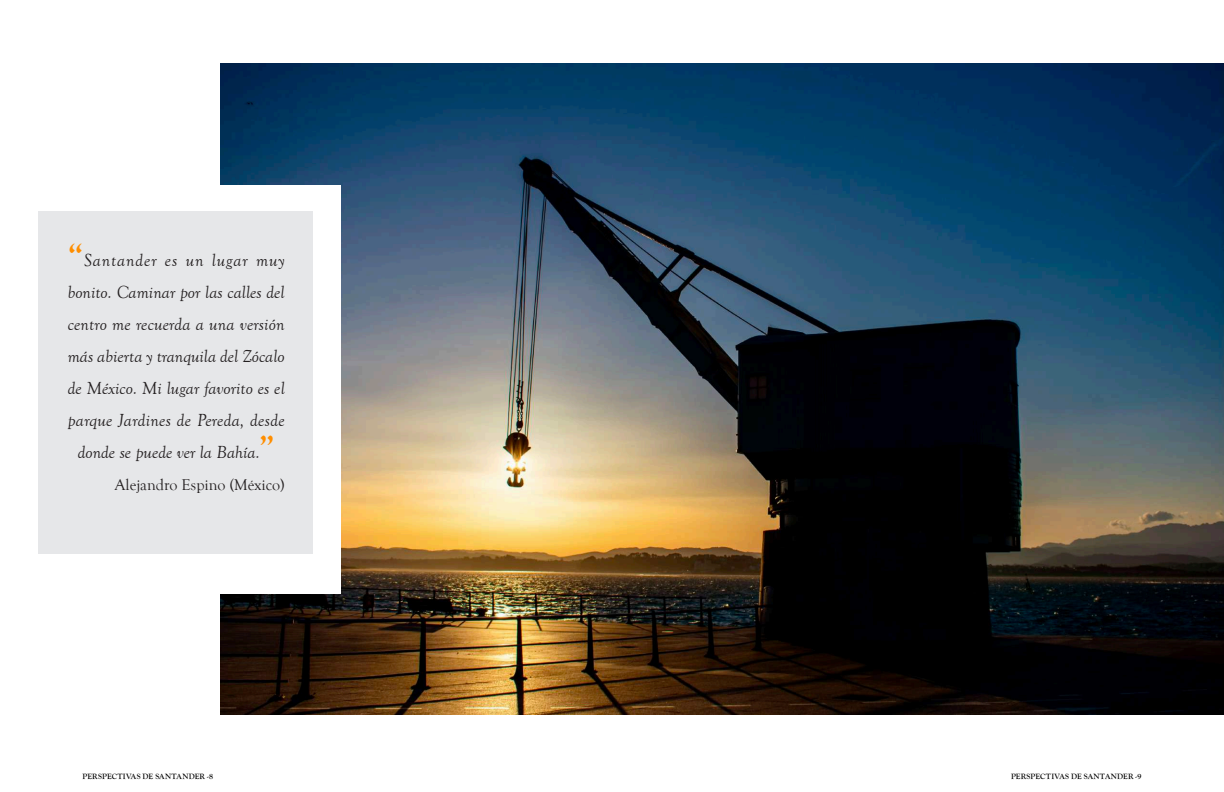
<style>
.page{position:relative;width:1224px;height:792px;background:#fff}
.page>*{position:absolute;margin:0;border:0;box-sizing:border-box;transform-origin:0 0}
.t1{font:italic 18px/32px "Goudy Old Style T";letter-spacing:.005em;color:#231f20;text-align:center}
.t2{font:16px "Goudy Old Style T";color:#231f20}
.t3{font:700 8px "Goudy Old Style T";letter-spacing:.015em;color:#000}
.s1{font-weight:700;font-style:normal;font-size:32px;color:#ff8e00}
</style>
<div class="page">
<img style="left:221px;top:64px;width:1003px;height:650px">
<div style="left:12px;top:185px;width:329px;height:409px;background:#fff"></div>
<div style="left:38px;top:211px;width:275px;height:343px;background:#e6e7e9"></div>
<p class="t1" style="left:68px;top:245px;width:218px"><span class="s1">“</span>Santander es un lugar muy bonito. Caminar por las calles del centro me recuerda a una versión más abierta y tranquila del Zócalo de México. Mi lugar favorito es el parque Jardines de Pereda, desde donde se puede ver la Bahía.<span class="s1">”</span></p>
<p class="t2" style="left:115px;top:476px;width:171px">Alejandro Espino (México)</p>
<p class="t3" style="left:83px;top:772px;width:132px">PERSPECTIVAS DE SANTANDER -8</p>
<p class="t3" style="left:1011px;top:772px;width:132px">PERSPECTIVAS DE SANTANDER -9</p>
</div>
